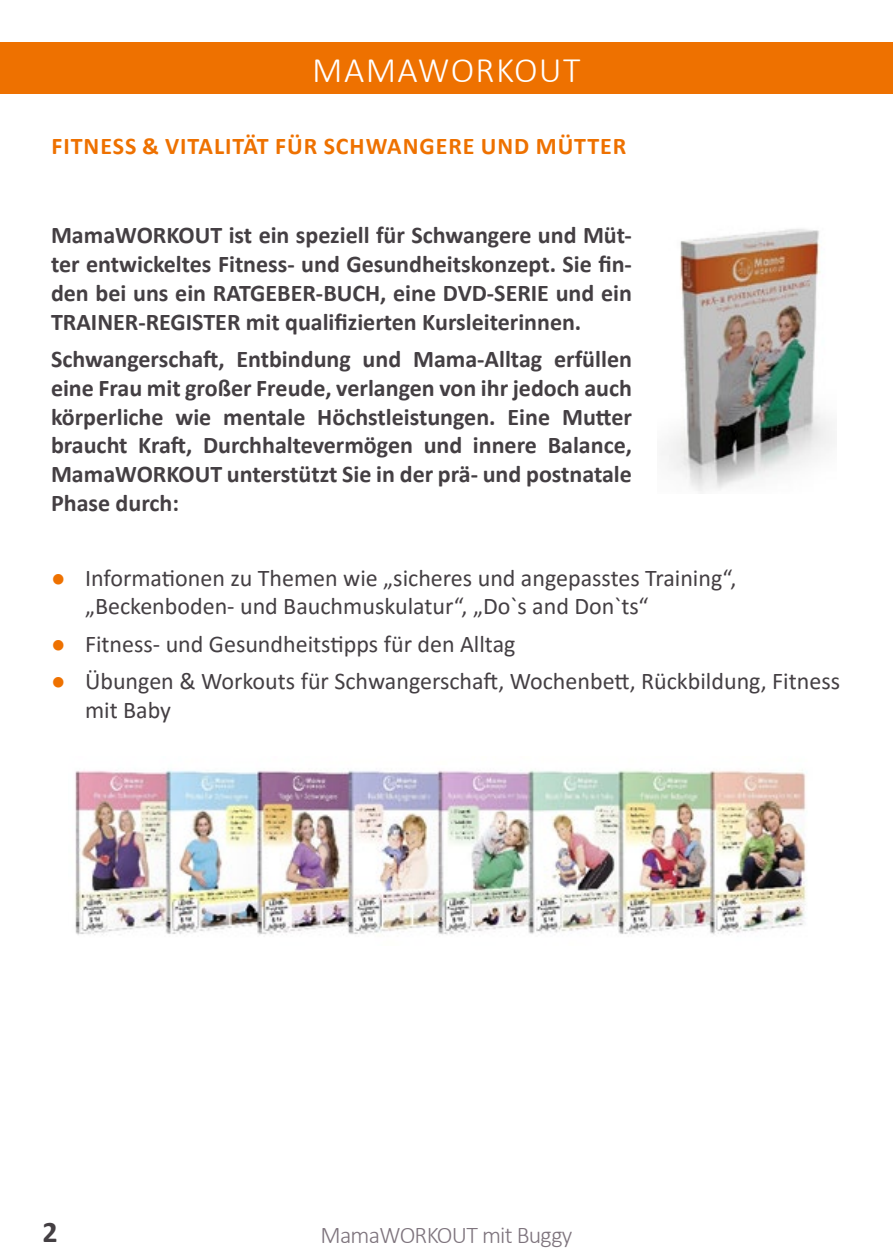
<style>
.page{position:relative;width:893px;height:1259px;background:#fff}
.page>*{position:absolute;margin:0;border:0;box-sizing:border-box;transform-origin:0 0}
.t1{font:300 36px "Calibri";letter-spacing:.04em;color:#fff}
.t2{font:700 30px "Calibri";color:#443f43}
.t3{font:700 24px/28.8px "Calibri";color:#443f43;text-align:justify}
.t4{font:24px/28.8px "Calibri";color:#443f43}
.t5{font:700 24px "Calibri";letter-spacing:.04em;color:#ee7100}
.t6{font:300 24px "Calibri";letter-spacing:-.03em;color:#7e747d}
.s1{color:#ee7100}
</style>
<div class="page">
<div style="left:0;top:43px;width:893px;height:51px;background:#ee7100"></div>
<img style="left:661px;top:229px;width:174px;height:263px">
<img style="left:75px;top:770px;width:732px;height:165px">
<h1 class="t1" style="left:312px;top:47px;width:270px">MAMAWORKOUT</h1>
<p class="t5" style="left:51px;top:129px;width:576px">FITNESS &amp; VITALITÄT FÜR SCHWANGERE UND MÜTTER</p>
<p class="t3" style="left:51px;top:220px;width:582px">MamaWORKOUT ist ein speziell für Schwangere und Müt&shy;ter entwickeltes Fitness- und Gesundheitskonzept. Sie fin&shy;den bei uns ein RATGEBER-BUCH, eine DVD-SERIE und ein TRAINER-REGISTER mit qualifizierten Kursleiterinnen.</p>
<p class="t3" style="left:51px;top:344px;width:582px">Schwangerschaft, Entbindung und Mama-Alltag erfüllen eine Frau mit großer Freude, verlangen von ihr jedoch auch körperliche wie mentale Höchstleistungen. Eine Mutter braucht Kraft, Durchhaltevermögen und innere Balance, MamaWORKOUT unterstützt Sie in der prä- und postnatale Phase durch:</p>
<p class="t4" style="left:85px;top:562px;width:653px;text-indent:-34px"><span class="s1">●</span> Informationen zu Themen wie „sicheres und angepasstes Training“, „Beckenboden- und Bauchmuskulatur“, „Do`s and Don`ts“</p>
<p class="t4" style="left:51px;top:628px;width:466px"><span class="s1">●</span> Fitness- und Gesundheitstipps für den Alltag</p>
<p class="t4" style="left:85px;top:666px;width:757px;text-indent:-34px"><span class="s1">●</span> Übungen &amp; Workouts für Schwangerschaft, Wochenbett, Rückbildung, Fitness mit Baby</p>
<p class="t2" style="left:43px;top:1210px;width:17px">2</p>
<p class="t6" style="left:320px;top:1220px;width:253px">MamaWORKOUT mit Buggy</p>
</div>
